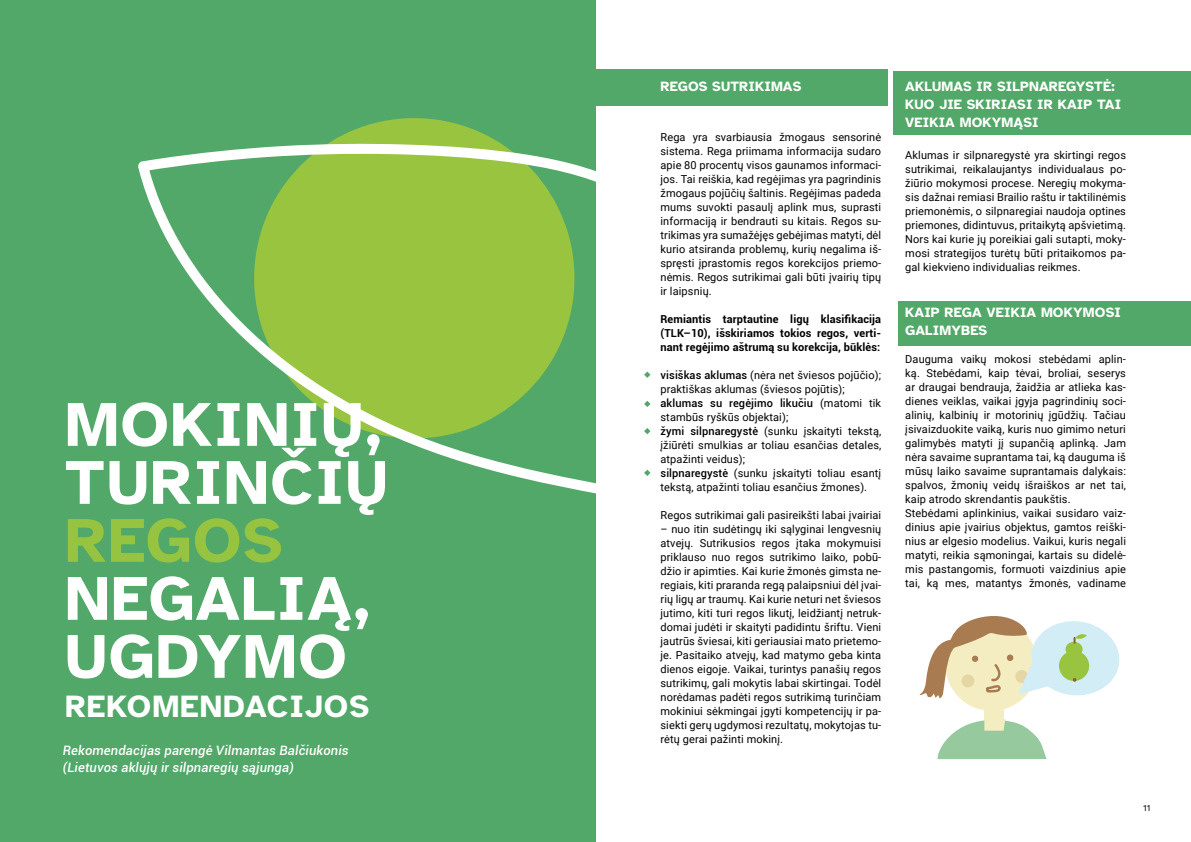
<style>
.page{position:relative;width:1191px;height:842px;background:#fff}
.page>*{position:absolute;margin:0;border:0;box-sizing:border-box;transform-origin:0 0}
.t1{font:700 64px/58px "Atkinson Hyperlegible";letter-spacing:.02em;color:#fff}
.t2{font:700 64px "Atkinson Hyperlegible";letter-spacing:.02em;color:#97c440}
.t3{font:700 32px "Atkinson Hyperlegible";letter-spacing:.03em;color:#fff}
.t4{font:700 14px/18px "Atkinson Hyperlegible";letter-spacing:.01em;color:#fff}
.t5{font:italic 500 13px/17px "Roboto";letter-spacing:.01em;color:#fff}
.t6{font:11px/14px "Roboto";letter-spacing:.01em;color:#000;text-align:justify}
.t7{font:700 11px/14px "Roboto";letter-spacing:.01em;color:#000;text-align:justify}
.t8{font:9px "Atkinson Hyperlegible";color:#000}
.s1{font-weight:500}
</style>
<div class="page">
<div style="left:0;top:0;width:595px;height:842px;background:#51a868"></div>
<svg style="left:329px;top:118px;width:171px;height:25px;fill:#98c43f"></svg>
<svg style="left:138px;top:143px;width:513px;height:363px"></svg>
<div style="left:898px;top:301px;width:293px;height:45px;background:#51a868"></div>
<div style="left:893px;top:72px;width:298px;height:63px;background:#51a868"></div>
<div style="left:595px;top:69px;width:293px;height:36px;background:#51a868"></div>
<svg style="left:644px;top:371px;width:6px;height:7px"></svg>
<svg style="left:644px;top:401px;width:6px;height:6px"></svg>
<svg style="left:644px;top:428px;width:6px;height:6px"></svg>
<svg style="left:644px;top:470px;width:6px;height:6px"></svg>
<svg style="left:919px;top:616px;width:201px;height:143px"></svg>
<div style="left:961px;top:674px;width:13px;height:13px;background:#e4d7a5;border-radius:50%"></div>
<h1 class="t1" style="left:65px;top:396px;width:324px">MOKINIŲ,<br>TURINČIŲ</h1>
<h1 class="t2" style="left:65px;top:503px;width:219px">REGOS</h1>
<h1 class="t1" style="left:65px;top:570px;width:307px">NEGALIĄ,<br>UGDYMO</h1>
<h2 class="t3" style="left:65px;top:688px;width:306px">REKOMENDACIJOS</h2>
<p class="t5" style="left:63px;top:741px;width:287px">Rekomendacijas parengė Vilmantas Balčiukonis (Lietuvos aklųjų ir silpnaregių sąjunga)</p>
<p class="t4" style="left:660px;top:78px;width:142px">REGOS SUTRIKIMAS</p>
<p class="t6" style="left:660px;top:130px;width:222px">Rega yra svarbiausia žmogaus sensorinė sistema. Rega priimama informacija sudaro apie 80 procentų visos gaunamos informaci&shy;jos. Tai reiškia, kad regėjimas yra pagrindinis žmogaus pojūčių šaltinis. Regėjimas padeda mums suvokti pasaulį aplink mus, suprasti informaciją ir bendrauti su kitais. Regos su&shy;trikimas yra sumažėjęs gebėjimas matyti, dėl kurio atsiranda problemų, kurių negalima iš&shy;spręsti įprastomis regos korekcijos priemo&shy;nėmis. Regos sutrikimai gali būti įvairių tipų ir laipsnių.</p>
<p class="t7" style="left:660px;top:312px;width:222px">Remiantis tarptautine ligų klasifikacija (TLK–10), išskiriamos tokios regos, verti&shy;nant regėjimo aštrumą su korekcija, būklės:</p>
<p class="t6" style="left:660px;top:368px;width:222px;text-align:left"><span class="s1">visiškas aklumas</span> (nėra net šviesos pojūčio); praktiškas aklumas (šviesos pojūtis); <span class="s1">aklumas su regėjimo likučiu</span> (matomi tik stambūs ryškūs objektai);<br><span class="s1">žymi silpnaregystė</span> (sunku įskaityti tekstą, įžiūrėti smulkias ar toliau esančias detales, atpažinti veidus);<br><span class="s1">silpnaregystė</span> (sunku įskaityti toliau esantį tekstą, atpažinti toliau esančius žmones).</p>
<p class="t6" style="left:660px;top:508px;width:222px">Regos sutrikimai gali pasireikšti labai įvairiai</p>
<p class="t6" style="left:660px;top:522px;width:222px">– nuo itin sudėtingų iki sąlyginai lengvesnių atvejų. Sutrikusios regos įtaka mokymuisi priklauso nuo regos sutrikimo laiko, pobū&shy;džio ir apimties. Kai kurie žmonės gimsta ne&shy;regiais, kiti praranda regą palaipsniui dėl įvai&shy;rių ligų ar traumų. Kai kurie neturi net šviesos jutimo, kiti turi regos likutį, leidžiantį netruk&shy;domai judėti ir skaityti padidintu šriftu. Vieni jautrūs šviesai, kiti geriausiai mato prietemo&shy;je. Pasitaiko atvejų, kad matymo geba kinta dienos eigoje. Vaikai, turintys panašių regos sutrikimų, gali mokytis labai skirtingai. Todėl norėdamas padėti regos sutrikimą turinčiam mokiniui sėkmingai įgyti kompetencijų ir pa&shy;siekti gerų ugdymosi rezultatų, mokytojas tu&shy;rėtų gerai pažinti mokinį.</p>
<p class="t4" style="left:905px;top:78px;width:217px">AKLUMAS IR SILPNAREGYSTĖ:<br>KUO JIE SKIRIASI IR KAIP TAI<br>VEIKIA MOKYMĄSI</p>
<p class="t6" style="left:905px;top:148px;width:222px">Aklumas ir silpnaregystė yra skirtingi regos sutrikimai, reikalaujantys individualaus po&shy;žiūrio mokymosi procese. Neregių mokyma&shy;sis dažnai remiasi Brailio raštu ir taktilinėmis priemonėmis, o silpnaregiai naudoja optines priemones, didintuvus, pritaikytą apšvietimą.<br>Nors kai kurie jų poreikiai gali sutapti, moky&shy;mosi strategijos turėtų būti pritaikomos pa&shy;gal kiekvieno individualias reikmes.</p>
<p class="t4" style="left:905px;top:304px;width:217px">KAIP REGA VEIKIA MOKYMOSI<br>GALIMYBES</p>
<p class="t6" style="left:905px;top:352px;width:222px;text-align:left">Dauguma vaikų mokosi stebėdami aplin&shy;ką. Stebėdami, kaip tėvai, broliai, seserys ar draugai bendrauja, žaidžia ar atlieka kas&shy;dienes veiklas, vaikai įgyja pagrindinių soci&shy;alinių, kalbinių ir motorinių įgūdžių. Tačiau įsivaizduokite vaiką, kuris nuo gimimo neturi galimybės matyti jį supančią aplinką. Jam nėra savaime suprantama tai, ką dauguma iš mūsų laiko savaime suprantamais dalykais: spalvos, žmonių veidų išraiškos ar net tai, kaip atrodo skrendantis paukštis.<br>Stebėdami aplinkinius, vaikai susidaro vaiz&shy;dinius apie įvairius objektus, gamtos reiški&shy;nius ar elgesio modelius. Vaikui, kuris negali matyti, reikia sąmoningai, kartais su didelė&shy;mis pastangomis, formuoti vaizdinius apie tai, ką mes, matantys žmonės, vadiname</p>
<p class="t8" style="left:1143px;top:803px;width:9px">11</p>
</div>
